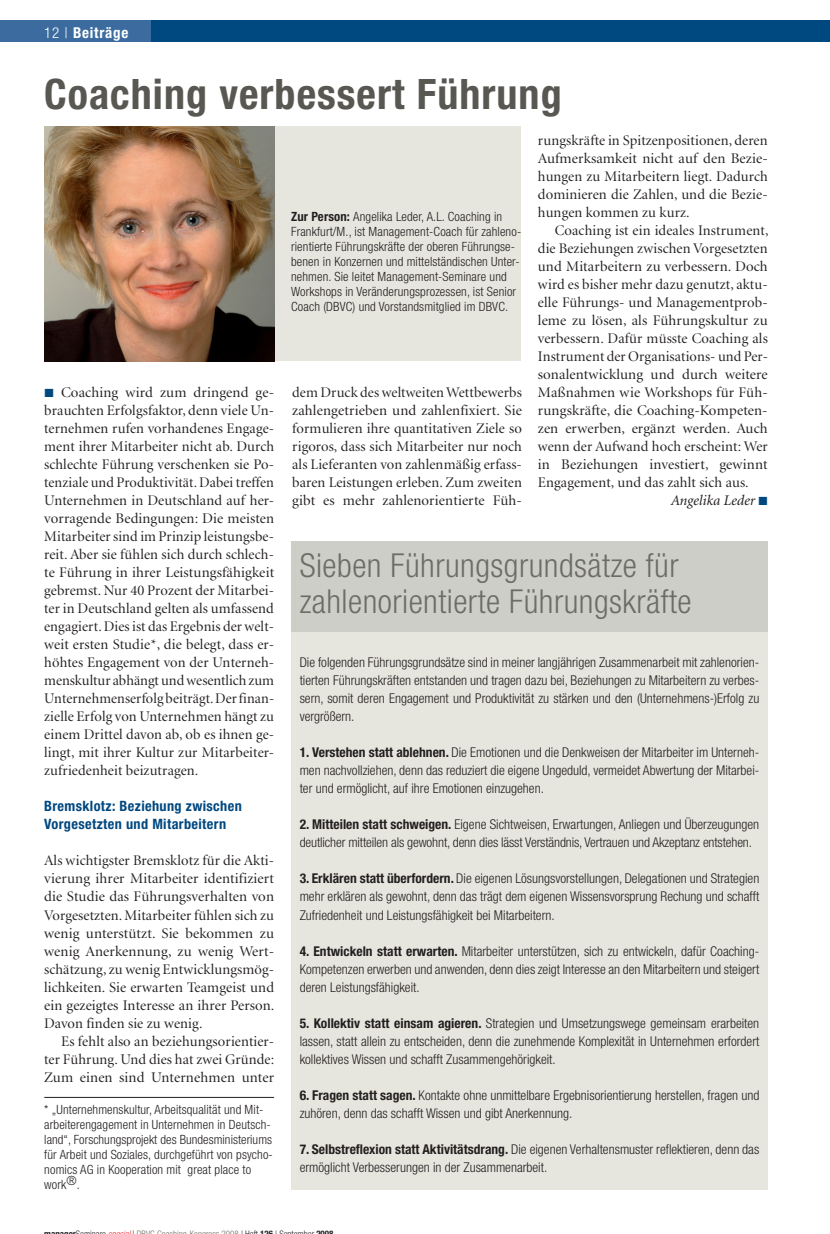
<style>
.page{position:relative;width:830px;height:1234px;background:#fff}
.page>*{position:absolute;margin:0;border:0;box-sizing:border-box;transform-origin:0 0}
.t1{font:700 condensed 42px "Helvetica Neue LT";letter-spacing:.025em;color:#585752}
.t2{font:300 condensed 33px/36px "Helvetica Neue LT";letter-spacing:.015em;color:#6d6d65}
.t3{font:700 condensed 15px "Helvetica Neue LT";letter-spacing:.05em;color:#fff}
.t4{font:14.7px/18px "Minion Display";letter-spacing:.01em;color:#231f20;text-align:justify}
.t5{font:italic 14.7px "Minion";color:#231f20}
.t6{font:700 condensed 14.25px/18px "Helvetica Neue LT";letter-spacing:.025em;color:#004880}
.t7{font:300 condensed 13.5px/18px "Helvetica Neue LT";color:#231f20;text-align:justify}
.t8{font:300 condensed 12.75px/15px "Helvetica Neue LT";letter-spacing:.01em;color:#231f20}
.s1{font-weight:300}
.s2{font-weight:700}
</style>
<div class="page">
<div style="left:0;top:21px;width:829px;height:21px;background:#004880"></div>
<svg style="left:0;top:20px;width:151px;height:1px"></svg>
<div style="left:0;top:21px;width:151px;height:21px;background:#3c6c9f"></div>
<div style="left:229px;top:127px;width:291px;height:234px;background:#e7e6de"></div>
<img style="left:44px;top:127px;width:230px;height:234px">
<div style="left:291px;top:631px;width:476px;height:558px;background:#e7e6de"></div>
<div style="left:291px;top:541px;width:476px;height:90px;background:#cdcec8"></div>
<hr style="left:44px;top:1096px;width:230px;height:1px;background:#231f20">
<p class="t3" style="left:44px;top:23px;width:85px"><span class="s1">12 |</span> Beiträge</p>
<h1 class="t1" style="left:44px;top:68px;width:519px">Coaching verbessert Führung</h1>
<p class="t4" style="left:44px;top:384px;width:231px;text-indent:17px">Coaching wird zum dringend ge&shy;brauchten Erfolgsfaktor, denn viele Un&shy;ternehmen rufen vorhandenes Engage&shy;ment ihrer Mitarbeiter nicht ab. Durch schlechte Führung verschenken sie Po&shy;tenziale und Produktivität. Dabei treffen Unternehmen in Deutschland auf her&shy;vorragende Bedingungen: Die meisten Mitarbeiter sind im Prinzip leistungsbe&shy;reit. Aber sie fühlen sich durch schlech&shy;te Führung in ihrer Leistungsfähigkeit gebremst. Nur 40 Prozent der Mitarbei&shy;ter in Deutschland gelten als umfassend engagiert. Dies ist das Ergebnis der welt&shy;weit ersten Studie*, die belegt, dass er&shy;höhtes Engagement von der Unterneh&shy;menskultur abhängt und wesentlich zum Unternehmenserfolg beiträgt. Der finan&shy;zielle Erfolg von Unternehmen hängt zu einem Drittel davon ab, ob es ihnen ge&shy;lingt, mit ihrer Kultur zur Mitarbeiter&shy;zufriedenheit beizutragen.</p>
<p class="t6" style="left:44px;top:797px;width:199px">Bremsklotz: Beziehung zwischen<br>Vorgesetzten und Mitarbeitern</p>
<p class="t4" style="left:44px;top:852px;width:232px">Als wichtigster Bremsklotz für die Akti&shy;vierung ihrer Mitarbeiter identifiziert die Studie das Führungsverhalten von Vorgesetzten. Mitarbeiter fühlen sich zu wenig unterstützt. Sie bekommen zu wenig Anerkennung, zu wenig Wert&shy;schätzung, zu wenig Entwicklungsmög&shy;lichkeiten. Sie erwarten Teamgeist und ein gezeigtes Interesse an ihrer Person.<br>Davon finden sie zu wenig.</p>
<p class="t4" style="left:44px;top:1032px;width:231px;text-indent:17px">Es fehlt also an beziehungsorientier&shy;ter Führung. Und dies hat zwei Gründe:<br>Zum einen sind Unternehmen unter</p>
<p class="t8" style="left:44px;top:1101px;width:230px">* „Unternehmenskultur, Arbeitsqualität und Mit&shy;arbeiterengagement in Unternehmen in Deutsch&shy;land“, Forschungsprojekt des Bundesministeriums für Arbeit und Soziales, durchgeführt von psycho&shy;nomics AG in Kooperation mit great place to work®.</p>
<p class="t8" style="left:291px;top:209px;width:231px"><span class="s2">Zur Person:</span> Angelika Leder, A.L. Coaching in Frankfurt/M., ist Management-Coach für zahleno&shy;rientierte Führungskräfte der oberen Führungse&shy;benen in Konzernen und mittelständischen Unter&shy;nehmen. Sie leitet Management-Seminare und Workshops in Veränderungsprozessen, ist Senior Coach (DBVC) und Vorstandsmitglied im DBVC.</p>
<p class="t4" style="left:292px;top:384px;width:231px">dem Druck des weltweiten Wettbewerbs zahlengetrieben und zahlenfixiert. Sie formulieren ihre quantitativen Ziele so rigoros, dass sich Mitarbeiter nur noch als Lieferanten von zahlenmäßig erfass&shy;baren Leistungen erleben. Zum zweiten gibt es mehr zahlenorientierte Füh-</p>
<p class="t4" style="left:537px;top:132px;width:231px">rungskräfte in Spitzenpositionen, deren Aufmerksamkeit nicht auf den Bezie&shy;hungen zu Mitarbeitern liegt. Dadurch dominieren die Zahlen, und die Bezie&shy;hungen kommen zu kurz.</p>
<p class="t4" style="left:537px;top:222px;width:232px;text-indent:17px">Coaching ist ein ideales Instrument, die Beziehungen zwischen Vorgesetzten und Mitarbeitern zu verbessern. Doch wird es bisher mehr dazu genutzt, aktu&shy;elle Führungs- und Managementprob&shy;leme zu lösen, als Führungskultur zu verbessern. Dafür müsste Coaching als Instrument der Organisations- und Per&shy;sonalentwicklung und durch weitere Maßnahmen wie Workshops für Füh&shy;rungskräfte, die Coaching-Kompeten&shy;zen erwerben, ergänzt werden. Auch wenn der Aufwand hoch erscheint: Wer in Beziehungen investiert, gewinnt Engagement, und das zahlt sich aus.</p>
<p class="t5" style="left:670px;top:493px;width:86px">Angelika Leder</p>
<h2 class="t2" style="left:299px;top:547px;width:393px">Sieben Führungsgrundsätze für zahlenorientierte Führungskräfte</h2>
<p class="t7" style="left:299px;top:653px;width:461px">Die folgenden Führungsgrundsätze sind in meiner langjährigen Zusammenarbeit mit zahlenorien&shy;tierten Führungskräften entstanden und tragen dazu bei, Beziehungen zu Mitarbeitern zu verbes&shy;sern, somit deren Engagement und Produktivität zu stärken und den (Unternehmens-)Erfolg zu vergrößern.</p>
<p class="t7" style="left:299px;top:743px;width:461px"><span class="s2">1. Verstehen statt ablehnen.</span> Die Emotionen und die Denkweisen der Mitarbeiter im Unterneh&shy;men nachvollziehen, denn das reduziert die eigene Ungeduld, vermeidet Abwertung der Mitarbei&shy;ter und ermöglicht, auf ihre Emotionen einzugehen.</p>
<p class="t7" style="left:299px;top:815px;width:461px"><span class="s2">2. Mitteilen statt schweigen.</span> Eigene Sichtweisen, Erwartungen, Anliegen und Überzeugungen deutlicher mitteilen als gewohnt, denn dies lässt Verständnis, Vertrauen und Akzeptanz entstehen.</p>
<p class="t7" style="left:299px;top:869px;width:461px"><span class="s2">3. Erklären statt überfordern.</span> Die eigenen Lösungsvorstellungen, Delegationen und Strategien mehr erklären als gewohnt, denn das trägt dem eigenen Wissensvorsprung Rechung und schafft Zufriedenheit und Leistungsfähigkeit bei Mitarbeitern.</p>
<p class="t7" style="left:299px;top:941px;width:461px"><span class="s2">4. Entwickeln statt erwarten.</span> Mitarbeiter unterstützen, sich zu entwickeln, dafür Coaching-Kompetenzen erwerben und anwenden, denn dies zeigt Interesse an den Mitarbeitern und steigert deren Leistungsfähigkeit.</p>
<p class="t7" style="left:299px;top:1013px;width:461px"><span class="s2">5. Kollektiv statt einsam agieren.</span> Strategien und Umsetzungswege gemeinsam erarbeiten lassen, statt allein zu entscheiden, denn die zunehmende Komplexität in Unternehmen erfordert kollektives Wissen und schafft Zusammengehörigkeit.</p>
<p class="t7" style="left:299px;top:1085px;width:461px"><span class="s2">6. Fragen statt sagen.</span> Kontakte ohne unmittelbare Ergebnisorientierung herstellen, fragen und zuhören, denn das schafft Wissen und gibt Anerkennung.</p>
<p class="t7" style="left:299px;top:1139px;width:461px"><span class="s2">7. Selbstreflexion statt Aktivitätsdrang.</span> Die eigenen Verhaltensmuster reflektieren, denn das ermöglicht Verbesserungen in der Zusammenarbeit.</p>
</div>
